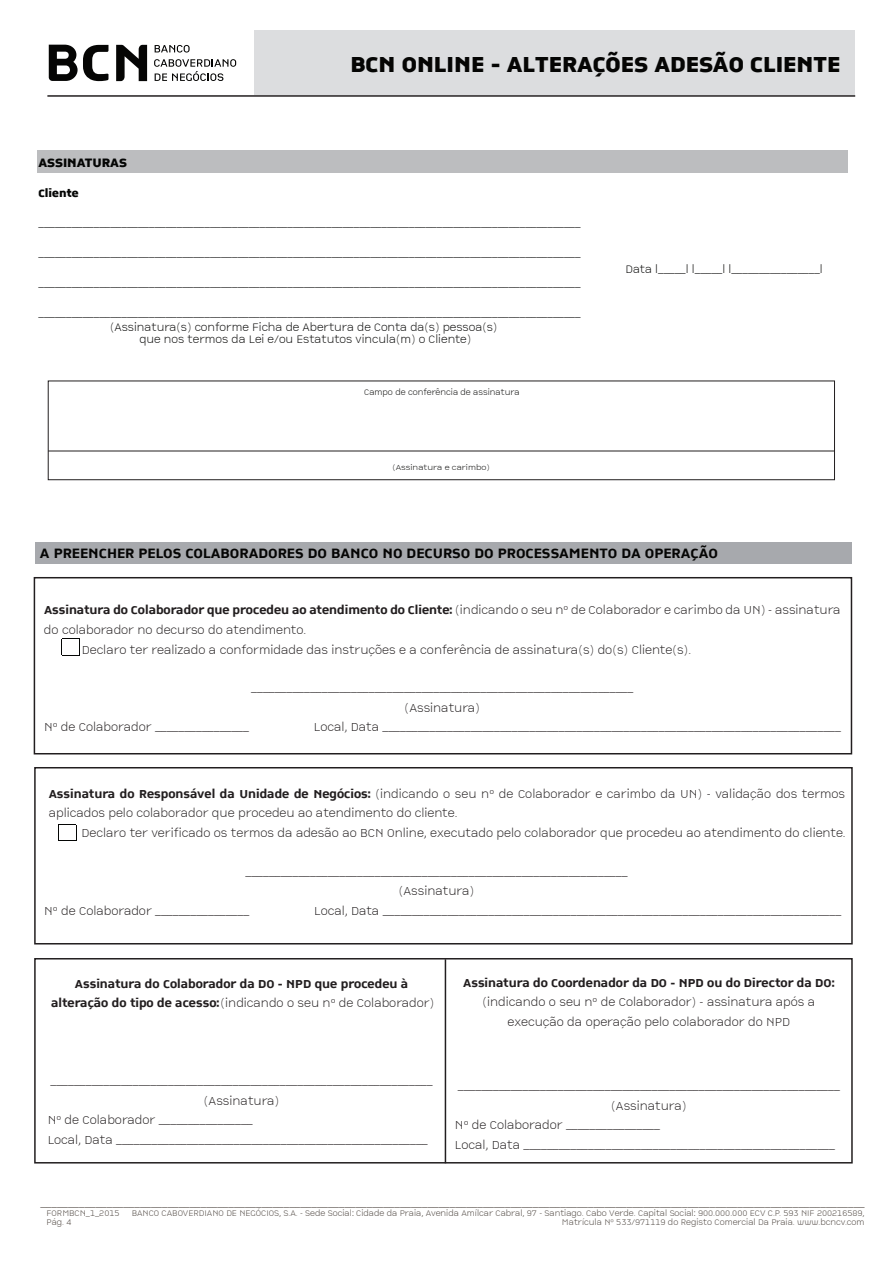
<style>
.page{position:relative;width:893px;height:1263px;background:#fff}
.page>*{position:absolute;margin:0;border:0;box-sizing:border-box;transform-origin:0 0}
.t1{font:24px "CP Company TT Black";color:#050504}
.t2{font:15px "CP Company TT Bold";color:#050504}
.t3{font:13.5px "CP Company TT Black";color:#040504}
.t4{font:12.75px/19.5px "CP Company TT Light";color:#221e1f}
.t5{font:12.75px "CP Company TT Bold";color:#221e1f}
.t6{font:12px "CP Company TT Light";color:#040504}
.t7{font:12px "CP Company TT Light";color:#4a423c}
.t8{font:12px/12px "CP Company TT Light";color:#050504;text-align:center}
.t9{font:12px "CP Company TT Black";color:#040504}
.t10{font:9px/9px "CP Company TT Light";color:#4a423c;text-align:right}
.t11{font:9px "CP Company TT Light";color:#050504}
.t12{font:8.1px "CP Company TT Light";color:#050504;scale:1.11 1}
.s1{font-family:"CP Company TT Light"}
.s2{font-family:"CP Company TT Bold"}
</style>
<div class="page">
<div style="left:254px;top:31px;width:600px;height:64px;background:#dcdddf"></div>
<hr style="left:47px;top:95px;width:808px;height:2px;background:#221e1f">
<div style="left:36px;top:543px;width:816px;height:21px;background:#a7a9ad"></div>
<svg style="left:62px;top:638px;width:18px;height:18px"></svg>
<svg style="left:58px;top:824px;width:19px;height:17px"></svg>
<div style="left:34px;top:577px;width:818px;height:177px;border:2px solid #221e1f"></div>
<div style="left:34px;top:767px;width:819px;height:177px;border:2px solid #221e1f"></div>
<div style="left:34px;top:958px;width:819px;height:205px;border:2px solid #221e1f"></div>
<hr style="left:445px;top:959px;width:1px;height:204px;background:#221e1f">
<div style="left:37px;top:150px;width:811px;height:23px;background:#bcbdbf"></div>
<div style="left:48px;top:381px;width:787px;height:99px;border:1px solid #221e1f"></div>
<hr style="left:48px;top:451px;width:786px;height:1px;background:#221e1f">
<svg style="left:49px;top:45px;width:98px;height:36px"></svg>
<svg style="left:155px;top:45px;width:35px;height:8px"></svg>
<svg style="left:154px;top:59px;width:82px;height:22px"></svg>
<h1 class="t1" style="left:351px;top:49px;width:491px">BCN ONLINE - ALTERAÇÕES ADESÃO CLIENTE</h1>
<p class="t3" style="left:39px;top:154px;width:90px">ASSINATURAS</p>
<p class="t9" style="left:39px;top:186px;width:42px">Cliente</p>
<p class="t6" style="left:39px;top:217px;width:544px">__________________________________________________________________________________________________</p>
<p class="t6" style="left:39px;top:247px;width:544px">__________________________________________________________________________________________________</p>
<p class="t6" style="left:39px;top:277px;width:544px">__________________________________________________________________________________________________</p>
<p class="t6" style="left:39px;top:307px;width:544px">__________________________________________________________________________________________________</p>
<p class="t8" style="left:110px;top:322px;width:389px">(Assinatura(s) conforme Ficha de Abertura de Conta da(s) pessoa(s) que nos termos da Lei e/ou Estatutos vincula(m) o Cliente)</p>
<p class="t11" style="left:364px;top:387px;width:157px">Campo de conferência de assinatura</p>
<p class="t12" style="left:392px;top:462px;width:89px">(Assinatura e carimbo)</p>
<p class="t8" style="left:625px;top:263px;width:199px">Data l_____l l_____l l________________l</p>
<p class="t2" style="left:40px;top:544px;width:679px">A PREENCHER PELOS COLABORADORES DO BANCO NO DECURSO DO PROCESSAMENTO DA OPERAÇÃO</p>
<p class="t5" style="left:44px;top:602px;width:798px">Assinatura do Colaborador que procedeu ao atendimento do Cliente: <span class="s1">(indicando o seu nº de Colaborador e carimbo da UN) - assinatura</span></p>
<p class="t4" style="left:82px;top:620px;width:611px;text-indent:-38px">do colaborador no decurso do atendimento.<br>Declaro ter realizado a conformidade das instruções e a conferência de assinatura(s) do(s) Cliente(s).</p>
<p class="t4" style="left:251px;top:679px;width:384px;text-align:center">_________________________________________________________________ (Assinatura)</p>
<p class="t4" style="left:44px;top:718px;width:207px">Nº de Colaborador ________________</p>
<p class="t4" style="left:314px;top:718px;width:528px">Local, Data ______________________________________________________________________________</p>
<p class="t4" style="left:49px;top:785px;width:798px"><span class="s2">Assinatura do Responsável da Unidade de Negócios:</span> (indicando o seu nº de Colaborador e carimbo da UN) - validação dos termos aplicados pelo colaborador que procedeu ao atendimento do cliente.</p>
<p class="t4" style="left:82px;top:824px;width:766px">Declaro ter verificado os termos da adesão ao BCN Online, executado pelo colaborador que procedeu ao atendimento do cliente.</p>
<p class="t4" style="left:245px;top:863px;width:384px">_________________________________________________________________</p>
<p class="t4" style="left:399px;top:882px;width:77px">(Assinatura)</p>
<p class="t4" style="left:44px;top:902px;width:207px">Nº de Colaborador ________________</p>
<p class="t4" style="left:314px;top:902px;width:528px">Local, Data ______________________________________________________________________________</p>
<p class="t5" style="left:75px;top:976px;width:335px">Assinatura do Colaborador da DO - NPD que procedeu à</p>
<p class="t4" style="left:51px;top:994px;width:385px"><span class="s2">alteração do tipo de acesso:</span> (indicando o seu nº de Colaborador)</p>
<p class="t4" style="left:51px;top:1072px;width:384px">_________________________________________________________________</p>
<p class="t4" style="left:204px;top:1091px;width:77px">(Assinatura)</p>
<p class="t4" style="left:48px;top:1111px;width:207px">Nº de Colaborador ________________</p>
<p class="t4" style="left:48px;top:1130px;width:382px">Local, Data _____________________________________________________</p>
<p class="t5" style="left:463px;top:975px;width:373px">Assinatura do Coordenador da DO - NPD ou do Director da DO:</p>
<p class="t4" style="left:482px;top:993px;width:334px;text-align:center">(indicando o seu nº de Colaborador) - assinatura após a execução da operação pelo colaborador do NPD</p>
<p class="t4" style="left:458px;top:1077px;width:384px">_________________________________________________________________</p>
<p class="t4" style="left:611px;top:1097px;width:77px">(Assinatura)</p>
<p class="t4" style="left:455px;top:1116px;width:207px">Nº de Colaborador ________________</p>
<p class="t4" style="left:455px;top:1136px;width:382px">Local, Data _____________________________________________________</p>
<p class="t7" style="left:40px;top:1196px;width:826px">_____________________________________________________________________________________________________________________________________________________</p>
<p class="t10" style="left:132px;top:1209px;width:734px">BANCO CABOVERDIANO DE NEGÓCIOS, S.A. - Sede Social: Cidade da Praia, Avenida Amílcar Cabral, 97 - Santiago. Cabo Verde. Capital Social: 900.000.000 ECV C.P. 593 NIF 200216589,<br>Matrícula Nº 533/971119 do Registo Comercial Da Praia. www.bcncv.com</p>
<p class="t10" style="left:46px;top:1209px;width:75px;text-align:left">FORMBCN_1_2015<br>Pág. 4</p>
</div>
